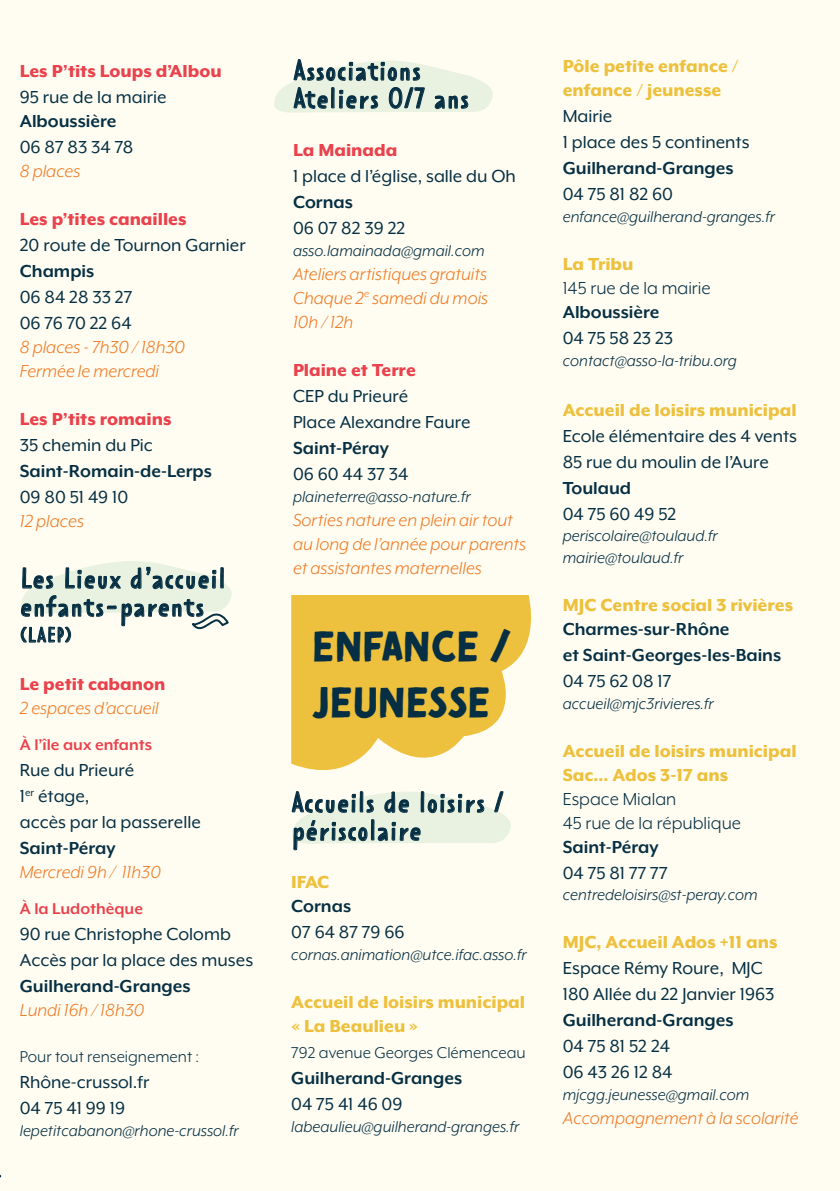
<style>
.page{position:relative;width:840px;height:1191px;background:#fff}
.page>*{position:absolute;margin:0;border:0;box-sizing:border-box;transform-origin:0 0}
.t1{font:42px/55.2px "Tomarik Brush";color:#062f43}
.t2{font:30px/28px "Tomarik Poster";color:#062f43}
.t3{font:22px "Tomarik Poster";color:#062f43}
.t4{font:20px/26px "Mr Eaves XL Mod OT";color:#062f43}
.t5{font:italic 20px/24px "Mr Eaves XL Mod OT";color:#ef7c28}
.t6{font:700 20px/26px "Mr Eaves XL Mod OT";color:#062f43}
.t7{font:800 20px/24px "Mr Eaves XL Mod OT";color:#edc03d}
.t8{font:800 20px "Mr Eaves XL Mod OT";color:#e9424d}
.t9{font:20px/24px "Mr Eaves XL Mod OT";color:#062f43}
.t10{font:italic 18px/21.6px "Mr Eaves XL Mod OT";color:#062f43}
.t11{font:18px "Mr Eaves XL Mod OT";color:#062f43}
.t12{font:700 18px "Mr Eaves XL Mod OT";color:#e9424d}
</style>
<div class="page">
<div style="left:0;top:0;width:839px;height:1191px;background:#fffdf1"></div>
<svg style="left:291px;top:595px;width:241px;height:175px;fill:#edc03d"></svg>
<svg style="left:292px;top:792px;width:219px;height:52px"></svg>
<svg style="left:274px;top:60px;width:219px;height:53px"></svg>
<svg style="left:21px;top:561px;width:211px;height:69px"></svg>
<p class="t8" style="left:20px;top:59px;width:203px">Les P’tits Loups d’Albou</p>
<p class="t4" style="left:20px;top:83px;width:148px">95 rue de la mairie</p>
<p class="t6" style="left:20px;top:107px;width:98px">Alboussière</p>
<p class="t4" style="left:20px;top:133px;width:115px">06 87 83 34 78</p>
<p class="t5" style="left:20px;top:158px;width:62px">8 places</p>
<p class="t8" style="left:20px;top:207px;width:168px">Les p’tites canailles</p>
<p class="t4" style="left:20px;top:231px;width:227px">20 route de Tournon Garnier</p>
<p class="t6" style="left:20px;top:257px;width:76px">Champis</p>
<p class="t4" style="left:20px;top:283px;width:114px">06 84 28 33 27<br>06 76 70 22 64</p>
<p class="t5" style="left:20px;top:334px;width:167px">8 places - 7h30 / 18h30<br>Fermée le mercredi</p>
<p class="t8" style="left:20px;top:407px;width:153px">Les P’tits romains</p>
<p class="t4" style="left:20px;top:431px;width:134px">35 chemin du Pic</p>
<p class="t6" style="left:20px;top:457px;width:194px">Saint-Romain-de-Lerps</p>
<p class="t4" style="left:20px;top:483px;width:110px">09 80 51 49 10</p>
<p class="t5" style="left:20px;top:508px;width:66px">12 places</p>
<h2 class="t2" style="left:20px;top:563px;width:208px">Les Lieux d’accueil enfants-parents</h2>
<p class="t3" style="left:20px;top:618px;width:54px">(LAEP)</p>
<p class="t8" style="left:20px;top:673px;width:147px">Le petit cabanon</p>
<p class="t5" style="left:20px;top:696px;width:140px">2 espaces d’accueil</p>
<p class="t12" style="left:20px;top:735px;width:134px">À l’île aux enfants</p>
<p class="t4" style="left:20px;top:757px;width:182px">Rue du Prieuré<br>1<sup>er</sup> étage,<br>accès par la passerelle</p>
<p class="t6" style="left:20px;top:835px;width:97px">Saint-Péray</p>
<p class="t5" style="left:20px;top:860px;width:142px">Mercredi 9h / 11h30</p>
<p class="t12" style="left:20px;top:899px;width:125px">À la Ludothèque</p>
<p class="t4" style="left:20px;top:921px;width:235px">90 rue Christophe Colomb<br>Accès par la place des muses</p>
<p class="t6" style="left:20px;top:973px;width:172px">Guilherand-Granges</p>
<p class="t5" style="left:20px;top:998px;width:126px">Lundi 16h / 18h30</p>
<p class="t11" style="left:20px;top:1046px;width:181px">Pour tout renseignement :</p>
<p class="t4" style="left:20px;top:1069px;width:131px">Rhône-crussol.fr<br>04 75 41 99 19</p>
<p class="t10" style="left:20px;top:1119px;width:220px">lepetitcabanon@rhone-crussol.fr</p>
<h2 class="t2" style="left:293px;top:55px;width:178px">Associations<br>Ateliers 0/7 ans</h2>
<p class="t8" style="left:293px;top:139px;width:106px">La Mainada</p>
<p class="t4" style="left:293px;top:163px;width:224px">1 place d l’église, salle du Oh</p>
<p class="t6" style="left:293px;top:189px;width:61px">Cornas</p>
<p class="t4" style="left:293px;top:215px;width:114px">06 07 82 39 22</p>
<p class="t10" style="left:293px;top:240px;width:193px">asso.lamainada@gmail.com</p>
<p class="t5" style="left:293px;top:262px;width:196px;text-align:justify">Ateliers artistiques gratuits Chaque 2<sup>e</sup> samedi du mois 10h / 12h</p>
<p class="t8" style="left:293px;top:359px;width:124px">Plaine et Terre</p>
<p class="t4" style="left:293px;top:383px;width:179px">CEP du Prieuré<br>Place Alexandre Faure</p>
<p class="t6" style="left:293px;top:435px;width:97px">Saint-Péray</p>
<p class="t4" style="left:293px;top:461px;width:117px">06 60 44 37 34</p>
<p class="t10" style="left:293px;top:485px;width:179px">plaineterre@asso-nature.fr</p>
<p class="t5" style="left:293px;top:507px;width:234px">Sorties nature en plein air tout au long de l’année pour parents et assistantes maternelles</p>
<h1 class="t1" style="left:312px;top:614px;width:200px">ENFANCE /<br>JEUNESSE</h1>
<h2 class="t2" style="left:291px;top:786px;width:214px">Accueils de loisirs / périscolaire</h2>
<p class="t7" style="left:291px;top:870px;width:40px">IFAC</p>
<p class="t6" style="left:291px;top:893px;width:61px">Cornas</p>
<p class="t4" style="left:291px;top:919px;width:115px">07 64 87 79 66</p>
<p class="t10" style="left:291px;top:943px;width:237px">cornas.animation@utce.ifac.asso.fr</p>
<p class="t7" style="left:291px;top:989px;width:235px">Accueil de loisirs municipal « La Beaulieu »</p>
<p class="t11" style="left:291px;top:1042px;width:236px">792 avenue Georges Clémenceau</p>
<p class="t6" style="left:291px;top:1064px;width:172px">Guilherand-Granges</p>
<p class="t4" style="left:291px;top:1091px;width:113px">04 75 41 46 09</p>
<p class="t10" style="left:291px;top:1115px;width:229px">labeaulieu@guilherand-granges.fr</p>
<p class="t7" style="left:562px;top:54px;width:177px">Pôle petite enfance / enfance / jeunesse</p>
<p class="t4" style="left:562px;top:103px;width:188px">Mairie<br>1 place des 5 continents</p>
<p class="t6" style="left:562px;top:155px;width:172px">Guilherand-Granges</p>
<p class="t4" style="left:562px;top:181px;width:112px">04 75 81 82 60</p>
<p class="t10" style="left:562px;top:206px;width:214px">enfance@guilherand-granges.fr</p>
<p class="t7" style="left:562px;top:252px;width:72px">La Tribu</p>
<p class="t9" style="left:562px;top:276px;width:149px">145 rue de la mairie</p>
<p class="t6" style="left:562px;top:299px;width:98px">Alboussière</p>
<p class="t4" style="left:562px;top:325px;width:112px">04 75 58 23 23</p>
<p class="t10" style="left:562px;top:349px;width:176px">contact@asso-la-tribu.org</p>
<p class="t7" style="left:562px;top:397px;width:235px">Accueil de loisirs municipal</p>
<p class="t4" style="left:562px;top:422px;width:235px">Ecole élémentaire des 4 vents<br>85 rue du moulin de l’Aure</p>
<p class="t6" style="left:562px;top:474px;width:70px">Toulaud</p>
<p class="t4" style="left:562px;top:500px;width:115px">04 75 60 49 52</p>
<p class="t10" style="left:562px;top:525px;width:156px">periscolaire@toulaud.fr mairie@toulaud.fr</p>
<p class="t7" style="left:562px;top:592px;width:232px">MJC Centre social 3 rivières</p>
<p class="t6" style="left:562px;top:615px;width:220px">Charmes-sur-Rhône<br>et Saint-Georges-les-Bains</p>
<p class="t4" style="left:562px;top:668px;width:110px">04 75 62 08 17</p>
<p class="t10" style="left:562px;top:692px;width:152px">accueil@mjc3rivieres.fr</p>
<p class="t7" style="left:562px;top:738px;width:235px">Accueil de loisirs municipal<br>Sac… Ados 3-17 ans</p>
<p class="t9" style="left:562px;top:786px;width:180px">Espace Mialan<br>45 rue de la république</p>
<p class="t6" style="left:562px;top:833px;width:97px">Saint-Péray</p>
<p class="t4" style="left:562px;top:859px;width:106px">04 75 81 77 77</p>
<p class="t10" style="left:562px;top:884px;width:196px">centredeloisirs@st-peray.com</p>
<p class="t7" style="left:562px;top:930px;width:216px">MJC, Accueil Ados +11 ans</p>
<p class="t4" style="left:562px;top:955px;width:213px">Espace Rémy Roure, MJC<br>180 Allée du 22 Janvier 1963</p>
<p class="t6" style="left:562px;top:1007px;width:172px">Guilherand-Granges</p>
<p class="t4" style="left:562px;top:1033px;width:111px">04 75 81 52 24<br>06 43 26 12 84</p>
<p class="t10" style="left:562px;top:1083px;width:188px">mjcgg.jeunesse@gmail.com</p>
<p class="t5" style="left:562px;top:1105px;width:237px">Accompagnement à la scolarité</p>
</div>
